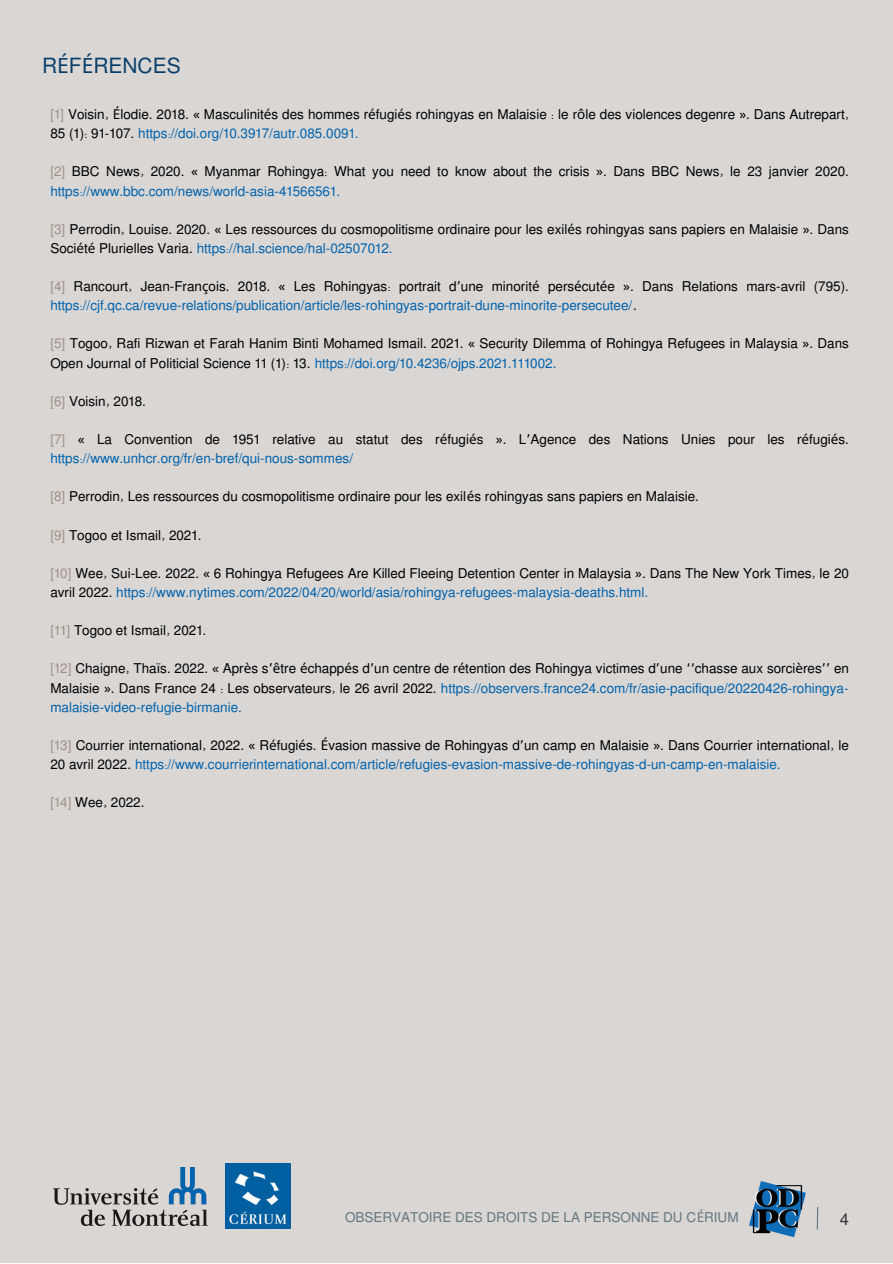
<style>
.page{position:relative;width:893px;height:1264px;background:#fff}
.page>*{position:absolute;margin:0;border:0;box-sizing:border-box;transform-origin:0 0}
.t1{font:21px "Mukti";color:#093f6b}
.t2{font:16.5px "Mukti";color:#3b3939}
.t3{font:13.5px/19px "Mukti";color:#000}
.t4{font:13.5px/19px "Mukti";color:#0062ad}
.t5{font:13.5px "Mukti";color:#637680}
.s1{font-family:"Noto Sans"}
.s2{color:#9d9287}
.s3{color:#0062ad}
.s4{color:#000}
.s5{font-family:"Noto Sans";color:#000}
.s6{font-family:"Noto Sans Gurmukhi";color:#000}
.s7{font-family:"Noto Sans Gurmukhi"}
</style>
<div class="page">
<div style="left:0;top:0;width:892px;height:1262px;background:#d9d6d4"></div>
<img style="left:53px;top:1167px;width:154px;height:58px">
<img style="left:225px;top:1163px;width:65px;height:65px">
<svg style="left:816px;top:1207px;width:2px;height:23px"></svg>
<img style="left:749px;top:1181px;width:56px;height:57px">
<p class="t1" style="left:42px;top:51px;width:140px">R<span class="s1">É</span>F<span class="s1">É</span>RENCES</p>
<p class="t3" style="left:50px;top:104px;width:800px"><span class="s2">[1]</span> Voisin, <span class="s1">É</span>lodie. 2018. <span class="s1">«</span> Masculinit<span class="s1">é</span>s des hommes r<span class="s1">é</span>fugi<span class="s1">é</span>s rohingyas en Malaisie : le r<span class="s1">ô</span>le des violences degenre <span class="s1">»</span>. Dans Autrepart,<br>85 (1): 91-107. <span class="s3">https://doi.org/10.3917/autr.085.0091.</span></p>
<p class="t3" style="left:50px;top:161px;width:800px"><span class="s2">[2]</span> BBC News, 2020. <span class="s1">«</span> Myanmar Rohingya: What you need to know about the crisis <span class="s1">»</span>. Dans BBC News, le 23 janvier 2020. <span class="s3">https://www.bbc.com/news/world-asia-41566561.</span></p>
<p class="t3" style="left:50px;top:219px;width:800px"><span class="s2">[3]</span> Perrodin, Louise. 2020. <span class="s1">«</span> Les ressources du cosmopolitisme ordinaire pour les exil<span class="s1">é</span>s rohingyas sans papiers en Malaisie <span class="s1">»</span>. Dans<br>Soci<span class="s1">é</span>t<span class="s1">é</span> Plurielles Varia. <span class="s3">https://hal.science/hal-02507012.</span></p>
<p class="t4" style="left:50px;top:276px;width:800px"><span class="s2">[4]</span> <span class="s4">Rancourt, Jean-Fran</span><span class="s5">ç</span><span class="s4">ois. 2018.</span> <span class="s5">«</span> <span class="s4">Les Rohingyas: portrait d</span><span class="s6">’</span><span class="s4">une minorit</span><span class="s5">é</span> <span class="s4">pers</span><span class="s5">é</span><span class="s4">cut</span><span class="s5">é</span><span class="s4">e</span> <span class="s5">»</span><span class="s4">. Dans Relations mars-avril (795). </span>https://cjf.qc.ca/revue-relations/publication/article/les-rohingyas-portrait-dune-minorite-persecutee/<span class="s4">.</span></p>
<p class="t3" style="left:50px;top:333px;width:800px"><span class="s2">[5]</span> Togoo, Rafi Rizwan et Farah Hanim Binti Mohamed Ismail. 2021. <span class="s1">«</span> Security Dilemma of Rohingya Refugees in Malaysia <span class="s1">»</span>. Dans<br>Open Journal of Politicial Science 11 (1): 13. <span class="s3">https://doi.org/10.4236/ojps.2021.111002.</span></p>
<p class="t3" style="left:50px;top:391px;width:97px"><span class="s2">[6]</span> Voisin, 2018.</p>
<p class="t3" style="left:50px;top:429px;width:800px"><span class="s2">[7]</span> <span class="s1">«</span> La Convention de 1951 relative au statut des r<span class="s1">é</span>fugi<span class="s1">é</span>s <span class="s1">»</span>. L<span class="s7">’</span>Agence des Nations Unies pour les r<span class="s1">é</span>fugi<span class="s1">é</span>s. <span class="s3">https://www.unhcr.org/fr/en-bref/qui-nous-sommes/</span></p>
<p class="t3" style="left:50px;top:486px;width:650px"><span class="s2">[8]</span> Perrodin, Les ressources du cosmopolitisme ordinaire pour les exil<span class="s1">é</span>s rohingyas sans papiers en Malaisie.</p>
<p class="t3" style="left:50px;top:524px;width:152px"><span class="s2">[9]</span> Togoo et Ismail, 2021.</p>
<p class="t3" style="left:50px;top:563px;width:800px"><span class="s2">[10]</span> Wee, Sui-Lee. 2022. <span class="s1">«</span> 6 Rohingya Refugees Are Killed Fleeing Detention Center in Malaysia <span class="s1">»</span>. Dans The New York Times, le 20 avril 2022. <span class="s3">https://www.nytimes.com/2022/04/20/world/asia/rohingya-refugees-malaysia-deaths.html.</span></p>
<p class="t3" style="left:50px;top:620px;width:157px"><span class="s2">[11]</span> Togoo et Ismail, 2021.</p>
<p class="t3" style="left:50px;top:658px;width:800px;text-align:justify"><span class="s2">[12]</span> Chaigne, Tha<span class="s1">ï</span>s. 2022. <span class="s1">«</span> Apr<span class="s1">è</span>s s<span class="s7">’</span><span class="s1">ê</span>tre <span class="s1">é</span>chapp<span class="s1">é</span>s d<span class="s7">’</span>un centre de r<span class="s1">é</span>tention des Rohingya victimes d<span class="s7">’</span>une <span class="s7">‘‘</span>chasse aux sorci<span class="s1">è</span>res<span class="s7">’’</span> en Malaisie <span class="s1">»</span>. Dans France 24 : Les observateurs, le 26 avril 2022. <span class="s3">https://observers.france24.com/fr/asie-pacifique/20220426-rohingya&shy;malaisie-video-refugie-birmanie.</span></p>
<p class="t3" style="left:50px;top:735px;width:800px"><span class="s2">[13]</span> Courrier international, 2022. <span class="s1">«</span> R<span class="s1">é</span>fugi<span class="s1">é</span>s. <span class="s1">É</span>vasion massive de Rohingyas d<span class="s7">’</span>un camp en Malaisie <span class="s1">»</span>. Dans Courrier international, le<br>20 avril 2022. <span class="s3">https://www.courrierinternational.com/article/refugies-evasion-massive-de-rohingyas-d-un-camp-en-malaisie.</span></p>
<p class="t3" style="left:50px;top:792px;width:96px"><span class="s2">[14]</span> Wee, 2022.</p>
<p class="t5" style="left:345px;top:1208px;width:395px">OBSERVATOIRE DES DROITS DE LA PERSONNE DU C<span class="s1">É</span>RIUM</p>
<p class="t2" style="left:839px;top:1207px;width:11px">4</p>
</div>
